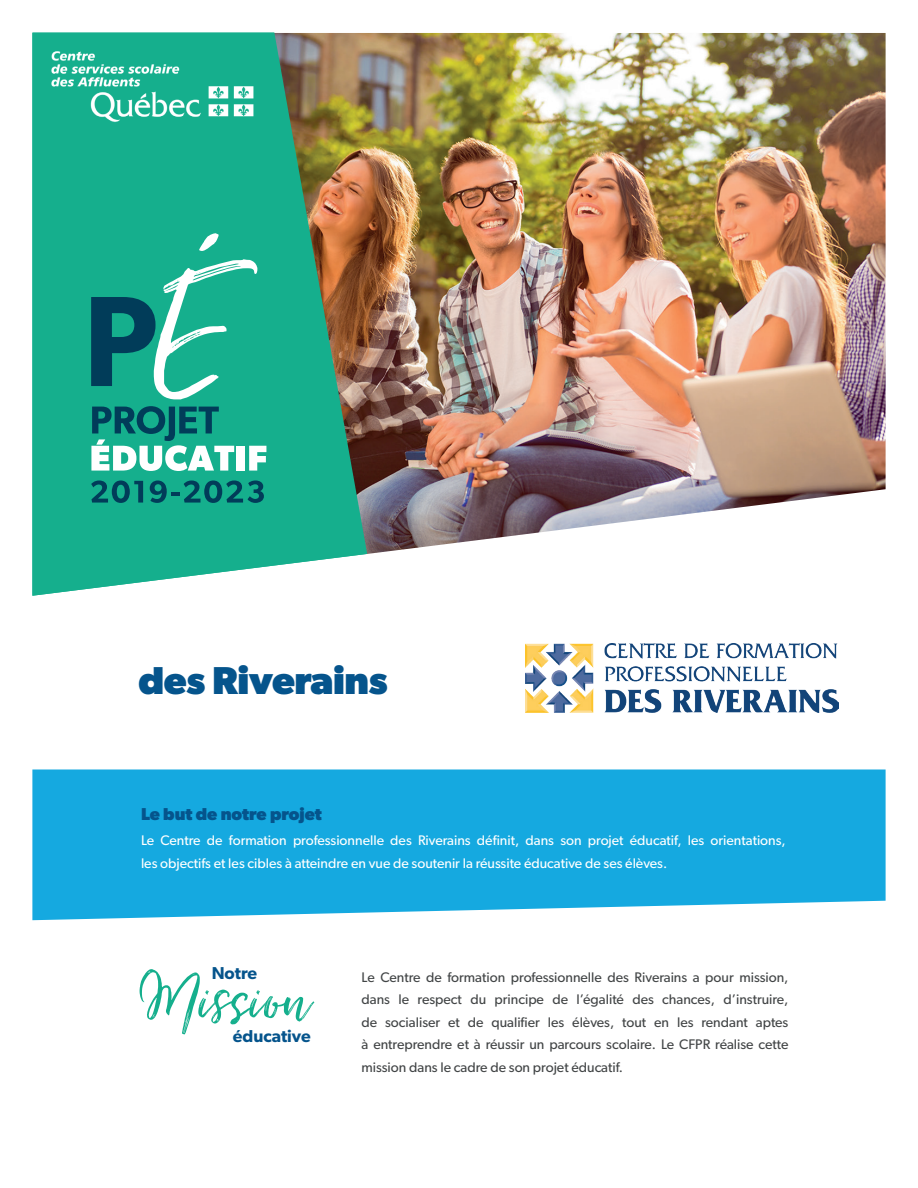
<style>
.page{position:relative;width:918px;height:1188px;background:#fff}
.page>*{position:absolute;margin:0;border:0;box-sizing:border-box;transform-origin:0 0}
.t1{font:79.5px "Just Lovely";color:#15af8d}
.t2{font:700 39px "Gibson";letter-spacing:-.01em;color:#05548c}
.t3{font:700 17.25px "Gibson";color:#05548c}
.t4{font:600 17.25px "Gibson";color:#05548c}
.t5{font:13.95px/22.5px "Gibson";color:#424546;text-align:justify}
.t6{font:13.95px/22.5px "Gibson";color:#fff}
</style>
<div class="page">
<img style="left:525px;top:643px;width:314px;height:69px">
<img style="left:367px;top:33px;width:519px;height:521px">
<div style="left:32px;top:770px;width:854px;height:150px;background:#15a9e0"></div>
<svg style="left:32px;top:32px;width:335px;height:564px;background:#3ca785"></svg>
<svg style="left:91px;top:406px;width:143px;height:65px"></svg>
<div style="left:237px;top:446px;width:8px;height:25px;background:#fff"></div>
<svg style="left:249px;top:446px;width:17px;height:25px"></svg>
<svg style="left:91px;top:481px;width:52px;height:22px"></svg>
<svg style="left:150px;top:481px;width:114px;height:22px;background:#0c7e76"></svg>
<svg style="left:91px;top:233px;width:166px;height:166px;background:#2ba892"></svg>
<img style="left:32px;top:32px;width:240px;height:103px">
<h2 class="t2" style="left:138px;top:657px;width:251px">des Riverains</h2>
<p class="t3" style="left:141px;top:804px;width:182px">Le but de notre projet</p>
<p class="t6" style="left:141px;top:829px;width:646px">Le Centre de formation professionnelle des Riverains définit, dans son projet éducatif, les orientations, les objectifs et les cibles à atteindre en vue de soutenir la réussite éducative de ses élèves.</p>
<p class="t4" style="left:212px;top:963px;width:47px">Notre</p>
<h1 class="t1" style="left:140px;top:951px;width:171px">Mission</h1>
<p class="t4" style="left:233px;top:1026px;width:79px">éducative</p>
<p class="t5" style="left:362px;top:966px;width:428px">Le Centre de formation professionnelle des Riverains a pour mission, dans le respect du principe de l’égalité des chances, d’instruire, de socialiser et de qualifier les élèves, tout en les rendant aptes à entreprendre et à réussir un parcours scolaire. Le CFPR réalise cette mission dans le cadre de son projet éducatif.</p>
</div>
